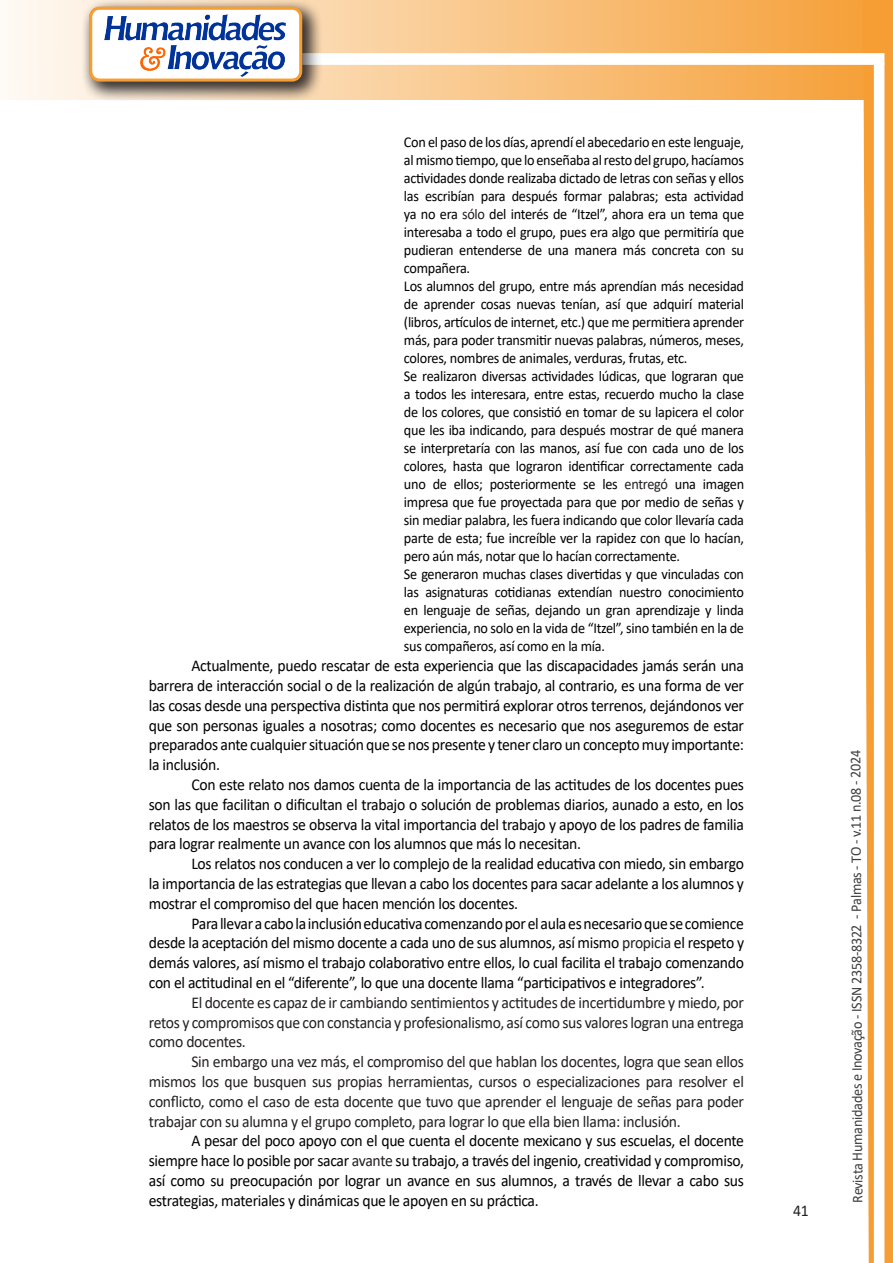
<style>
.page{position:relative;width:893px;height:1263px;background:#fff}
.page>*{position:absolute;margin:0;border:0;box-sizing:border-box;transform-origin:0 0}
.texto{font:16.5px/19.8px "Calibri";letter-spacing:-.02em;color:#000;text-align:justify;scale:.95 1}
.texto-2{font:16.5px/19.8px "Calibri";letter-spacing:-.02em;color:#231f20;text-align:justify;scale:.95 1}
.citacao{font:15px/18px "Calibri";letter-spacing:-.02em;color:#000;text-align:justify;scale:.95 1}
.t1{font:15px "Calibri";letter-spacing:-.025em;color:#3e3e3f;scale:.95 1}
.s1{color:#231f20}
</style>
<div class="page">
<svg style="left:5px;top:0;width:858px;height:100px;background:#f9c484"></svg>
<div style="left:302px;top:53px;width:582px;height:12px;background:#fff;border:2px solid #fff"></div>
<svg style="left:863px;top:0;width:30px;height:1263px"></svg>
<div style="left:81px;top:0;width:241px;height:102px;background:#231f20;opacity:.75"></div>
<div style="left:91px;top:8px;width:210px;height:72px;background:#fff;border-radius:9px"></div>
<img style="left:104px;top:14px;width:181px;height:62px">
<div style="left:89px;top:7px;width:213px;height:75px;border:3px solid #f69e34;border-radius:9px"></div>
<p class="citacao" style="left:404px;top:133px;width:360px">Con el paso de los días, aprendí el abecedario en este lenguaje, al mismo tiempo, que lo enseñaba al resto del grupo, hacíamos actividades donde realizaba dictado de letras con señas y ellos las escribían para después formar palabras; esta actividad ya no era <span class="s1">sólo</span> del interés de “Itzel”, ahora era un tema que interesaba a todo el grupo, pues era algo que permitiría que pudieran entenderse de una manera más concreta con su compañera.</p>
<p class="citacao" style="left:404px;top:277px;width:360px">Los alumnos del grupo, entre más aprendían más necesidad de aprender cosas nuevas tenían, así que adquirí material (libros, artículos de internet, etc.) que me permitiera aprender más, para poder transmitir nuevas palabras, números, meses, colores, nombres de animales, verduras, frutas, etc.</p>
<p class="citacao" style="left:404px;top:367px;width:360px">Se realizaron diversas actividades lúdicas, que lograran que a todos les interesara, entre estas, recuerdo mucho la clase de los colores, que consistió en tomar de su lapicera el color que les iba indicando, para después mostrar de qué manera se interpretaría con las manos, así fue con cada uno de los colores, hasta que lograron identificar correctamente cada uno de ellos; posteriormente se les <span class="s1">entregó</span> una imagen impresa que fue proyectada para que por medio de señas y sin mediar palabra, les fuera indicando que color llevaría cada parte de esta; fue increíble ver la rapidez con que lo hacían, pero aún más, notar que lo hacían correctamente.</p>
<p class="citacao" style="left:404px;top:565px;width:359px">Se generaron muchas clases divertidas y que vinculadas con las asignaturas cotidianas extendían nuestro conocimiento en lenguaje de señas, dejando un gran aprendizaje y linda experiencia, no solo en la vida de “Itzel”, sino también en la de sus compañeros, así como en la mía.</p>
<p class="texto" style="left:149px;top:655px;width:628px;text-indent:43px">Actualmente, puedo rescatar de esta experiencia que las discapacidades jamás serán una barrera de interacción social o de la realización de algún trabajo, al contrario, es una forma de ver las cosas desde una perspectiva distinta que nos permitirá explorar otros terrenos, dejándonos ver que son personas iguales a nosotras; como docentes es necesario que nos aseguremos de estar preparados ante cualquier situación que se nos presente y tener claro un concepto muy importante: la inclusión.</p>
<p class="texto" style="left:149px;top:774px;width:628px;text-indent:43px">Con este relato nos damos cuenta de la importancia de las actitudes de los docentes pues son las que facilitan o dificultan el trabajo o solución de problemas diarios, aunado a esto, en los relatos de los maestros se observa la vital importancia del trabajo y apoyo de los padres de familia para lograr realmente un avance con los alumnos que más lo necesitan.</p>
<p class="texto" style="left:149px;top:853px;width:628px;text-indent:43px">Los relatos nos conducen a ver lo complejo de la realidad educativa con miedo, sin embargo la importancia de las estrategias que llevan a cabo los docentes para sacar adelante a los alumnos y mostrar el compromiso del que hacen mención los docentes.</p>
<p class="texto" style="left:149px;top:913px;width:628px;text-indent:43px">Para llevar a cabo la inclusión educativa comenzando por el aula es necesario que se comience desde la aceptación del mismo docente a cada uno de sus alumnos, así mismo <span class="s1">propicia</span> el respeto y demás valores, así mismo el trabajo colaborativo entre ellos, lo cual facilita el trabajo comenzando con el actitudinal en el “diferente”, lo que una docente llama “participativos e integradores”.</p>
<p class="texto-2" style="left:149px;top:992px;width:628px;text-indent:43px">El docente es capaz de ir cambiando sentimientos y actitudes de incertidumbre y miedo, por retos y compromisos que con constancia y profesionalismo, así como sus valores logran una entrega como docentes.</p>
<p class="texto-2" style="left:149px;top:1051px;width:628px;text-indent:43px">Sin embargo una vez más, el compromiso del que hablan los docentes, logra que sean ellos mismos los que busquen sus propias herramientas, cursos o especializaciones para resolver el conflicto, como el caso de esta docente que tuvo que aprender el lenguaje de señas para poder trabajar con su alumna y el grupo completo, para lograr lo que ella bien llama: inclusión.</p>
<p class="texto" style="left:149px;top:1131px;width:628px;text-indent:43px">A pesar del poco apoyo con el que cuenta el docente mexicano y sus escuelas, el docente siempre hace lo posible por sacar <span class="s1">avante</span> su trabajo, a través del ingenio, creatividad y compromiso, así como su preocupación por lograr un avance en sus alumnos, a través de llevar a cabo sus estrategias, materiales y dinámicas que le apoyen en su práctica.</p>
<p class="texto-2" style="left:793px;top:1200px;width:18px">41</p>
<p class="t1" style="left:846px;top:1203px;width:478px;rotate:-90deg">Revista Humanidades e Inovação - ISSN 2358-8322 - Palmas - TO - v.11 n.08 - 2024</p>
</div>
